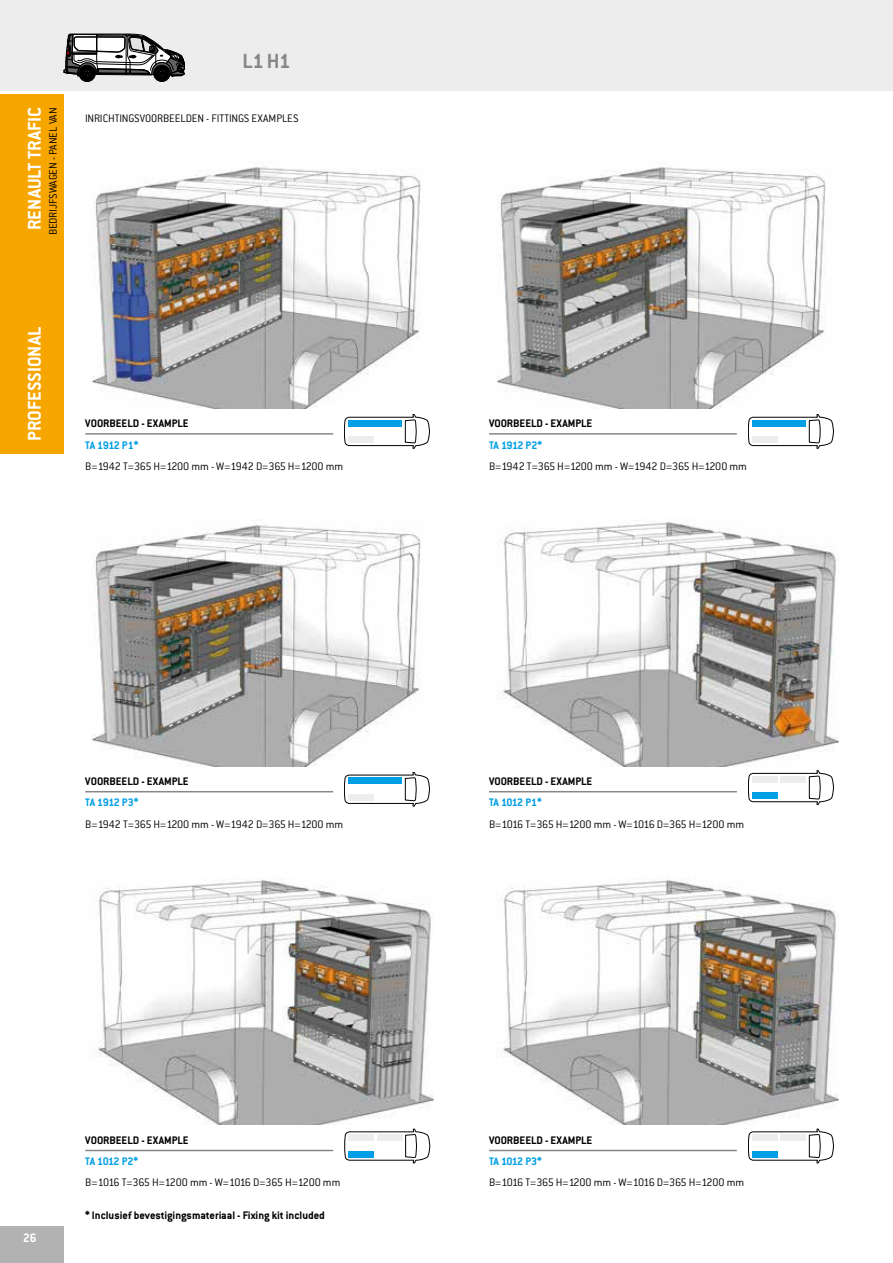
<style>
.page{position:relative;width:893px;height:1263px;background:#fff}
.page>*{position:absolute;margin:0;border:0;box-sizing:border-box;transform-origin:0 0}
.t1{font:700 22.5px "Conduit ITC Pro";color:#878786}
.t2{font:700 20.25px "Conduit ITC Pro";color:#fff}
.t3{font:700 13.5px "Conduit ITC Pro";color:#fff}
.t4{font:300 12px "Conduit ITC Pro";letter-spacing:-.02em;color:#000}
.t5{font:700 12px "Conduit ITC Pro";color:#000}
.t6{font:300 12px "Conduit ITC Pro";letter-spacing:-.06em;color:#000}
.t7{font:700 12px "Conduit ITC Pro";letter-spacing:-.04em;color:#009ee4}
</style>
<div class="page">
<div style="left:0;top:0;width:893px;height:90px;background:#ededed"></div>
<div style="left:0;top:1226px;width:64px;height:37px;background:#b2b2b2"></div>
<div style="left:0;top:95px;width:64px;height:359px;background:#f7a600"></div>
<img style="left:92px;top:880px;width:342px;height:244px">
<img style="left:91px;top:525px;width:330px;height:241px">
<img style="left:91px;top:167px;width:330px;height:241px">
<img style="left:497px;top:880px;width:342px;height:244px">
<img style="left:497px;top:522px;width:342px;height:244px">
<img style="left:496px;top:167px;width:330px;height:241px">
<svg style="left:344px;top:414px;width:86px;height:35px"></svg>
<div style="left:348px;top:420px;width:54px;height:6px;background:#009ee4"></div>
<div style="left:348px;top:437px;width:26px;height:6px;background:#ededed"></div>
<svg style="left:344px;top:772px;width:86px;height:34px"></svg>
<div style="left:348px;top:778px;width:54px;height:6px;background:#009ee4"></div>
<div style="left:348px;top:794px;width:26px;height:7px;background:#ededed"></div>
<svg style="left:748px;top:414px;width:86px;height:35px"></svg>
<div style="left:752px;top:420px;width:54px;height:6px;background:#009ee4"></div>
<div style="left:752px;top:437px;width:26px;height:6px;background:#ededed"></div>
<svg style="left:748px;top:1129px;width:86px;height:34px"></svg>
<div style="left:780px;top:1134px;width:26px;height:7px;background:#ededed"></div>
<div style="left:752px;top:1134px;width:26px;height:7px;background:#ededed"></div>
<div style="left:752px;top:1151px;width:26px;height:6px;background:#009ee4"></div>
<svg style="left:344px;top:1129px;width:86px;height:34px"></svg>
<div style="left:377px;top:1134px;width:25px;height:7px;background:#ededed"></div>
<div style="left:349px;top:1134px;width:25px;height:7px;background:#ededed"></div>
<div style="left:349px;top:1151px;width:25px;height:6px;background:#009ee4"></div>
<svg style="left:748px;top:770px;width:86px;height:35px"></svg>
<div style="left:780px;top:776px;width:26px;height:6px;background:#ededed"></div>
<div style="left:752px;top:776px;width:26px;height:6px;background:#ededed"></div>
<div style="left:752px;top:793px;width:26px;height:6px;background:#009ee4"></div>
<svg style="left:64px;top:34px;width:120px;height:48px"></svg>
<hr style="left:489px;top:433px;width:248px;height:2px;background:#878786">
<hr style="left:489px;top:791px;width:248px;height:1px;background:#878786">
<hr style="left:489px;top:1150px;width:248px;height:1px;background:#878786">
<hr style="left:85px;top:433px;width:248px;height:2px;background:#878786">
<hr style="left:85px;top:791px;width:248px;height:1px;background:#878786">
<hr style="left:85px;top:1150px;width:248px;height:1px;background:#878786">
<h1 class="t1" style="left:243px;top:52px;width:50px">L1 H1</h1>
<h2 class="t2" style="left:28px;top:230px;width:124px;rotate:-90deg">RENAULT TRAFIC</h2>
<p class="t4" style="left:48px;top:235px;width:129px;rotate:-90deg">BEDRIJFSWAGEN - PANEL VAN</p>
<p class="t4" style="left:85px;top:114px;width:215px">INRICHTINGSVOORBEELDEN - FITTINGS EXAMPLES</p>
<h2 class="t2" style="left:28px;top:441px;width:116px;rotate:-90deg">PROFESSIONAL</h2>
<p class="t5" style="left:85px;top:419px;width:105px">VOORBEELD - EXAMPLE</p>
<p class="t7" style="left:85px;top:440px;width:55px">TA 1912 P1*</p>
<p class="t4" style="left:85px;top:461px;width:260px">B=1942 T=365 H=1200 mm - W=1942 D=365 H=1200 mm</p>
<p class="t5" style="left:85px;top:776px;width:105px">VOORBEELD - EXAMPLE</p>
<p class="t7" style="left:85px;top:798px;width:55px">TA 1912 P3*</p>
<p class="t4" style="left:85px;top:819px;width:260px">B=1942 T=365 H=1200 mm - W=1942 D=365 H=1200 mm</p>
<p class="t3" style="left:23px;top:1232px;width:15px">26</p>
<p class="t5" style="left:85px;top:1135px;width:105px">VOORBEELD - EXAMPLE</p>
<p class="t7" style="left:85px;top:1156px;width:54px">TA 1012 P2*</p>
<p class="t6" style="left:85px;top:1178px;width:257px">B=1016 T=365 H=1200 mm - W=1016 D=365 H=1200 mm</p>
<p class="t5" style="left:85px;top:1211px;width:241px">* Inclusief bevestigingsmateriaal - Fixing kit included</p>
<p class="t5" style="left:489px;top:419px;width:105px">VOORBEELD - EXAMPLE</p>
<p class="t7" style="left:489px;top:440px;width:55px">TA 1912 P2*</p>
<p class="t4" style="left:489px;top:461px;width:260px">B=1942 T=365 H=1200 mm - W=1942 D=365 H=1200 mm</p>
<p class="t5" style="left:489px;top:776px;width:105px">VOORBEELD - EXAMPLE</p>
<p class="t7" style="left:489px;top:798px;width:54px">TA 1012 P1*</p>
<p class="t6" style="left:489px;top:819px;width:257px">B=1016 T=365 H=1200 mm - W=1016 D=365 H=1200 mm</p>
<p class="t5" style="left:489px;top:1135px;width:105px">VOORBEELD - EXAMPLE</p>
<p class="t7" style="left:489px;top:1156px;width:54px">TA 1012 P3*</p>
<p class="t6" style="left:489px;top:1178px;width:257px">B=1016 T=365 H=1200 mm - W=1016 D=365 H=1200 mm</p>
</div>
